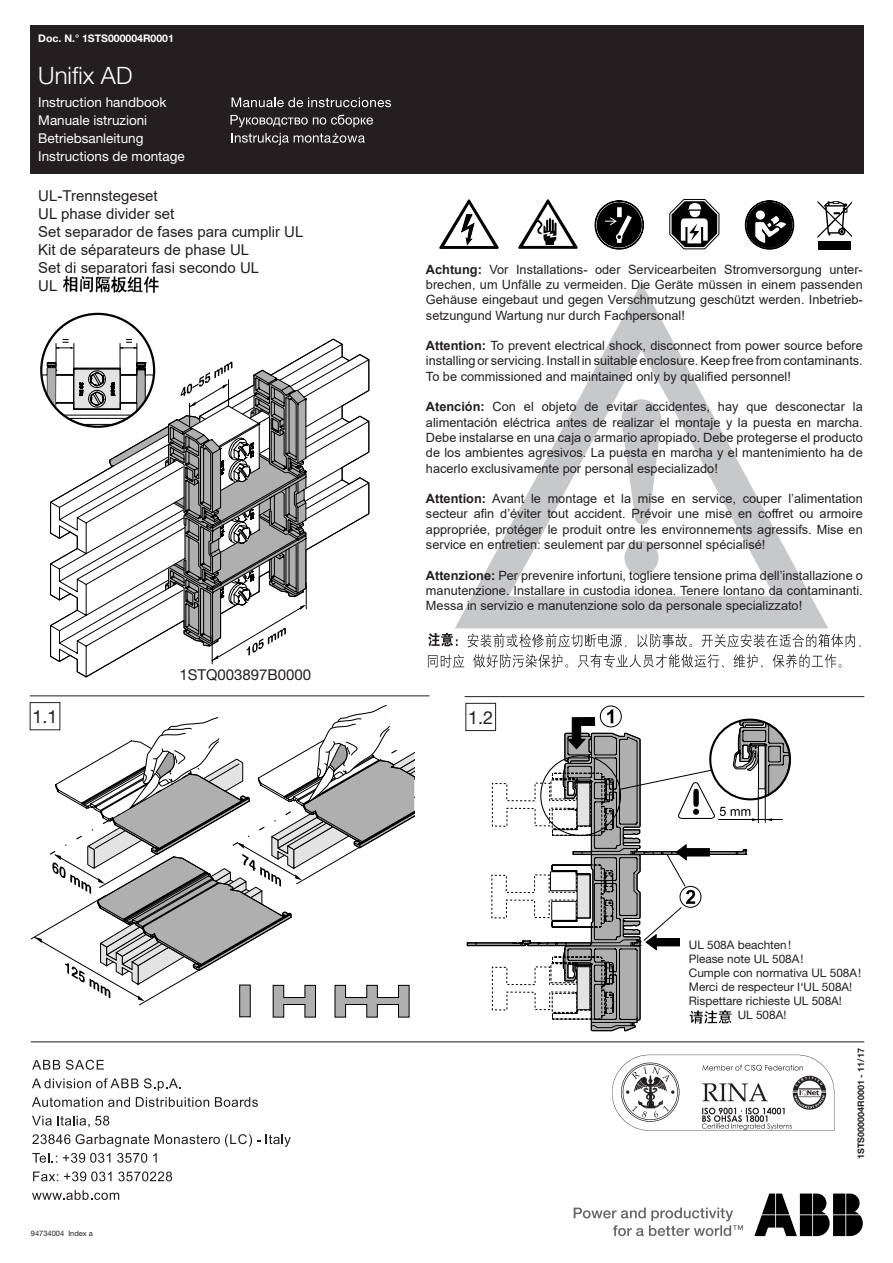
<style>
.page{position:relative;width:893px;height:1263px;background:#fff}
.page>*{position:absolute;margin:0;border:0;box-sizing:border-box;transform-origin:0 0}
.t1{font:300 24px "Helvetica Neue";color:#fff}
.t2{font:18px "Helvetica Neue";color:#231f20}
.t3{font:15px "Arial";color:#231f20}
.t4{font:15px "Helvetica Neue";color:#231f20}
.t5{font:13.5px "Helvetica Neue";color:#fff}
.t6{font:12.75px/15.3px "Arial";color:#231f20;text-align:justify}
.t7{font:11.7px "Helvetica Neue";color:#231f20}
.t8{font:700 10.5px "Helvetica Neue";color:#fff}
.t9{font:700 9px "Helvetica Neue";color:#231f20}
.t10{font:7.5px "Helvetica Neue";color:#231f20}
.s1{font-weight:700}
</style>
<div class="page">
<div style="left:600px;top:706px;width:22px;height:21px;border:1px solid #000;border-radius:50%"></div>
<svg style="left:467px;top:709px;width:323px;height:322px"></svg>
<div style="left:30px;top:26px;width:833px;height:148px;background:#231f20"></div>
<svg style="left:232px;top:97px;width:159px;height:10px"></svg>
<svg style="left:230px;top:115px;width:143px;height:12px"></svg>
<svg style="left:232px;top:133px;width:133px;height:12px"></svg>
<hr style="left:465px;top:696px;width:399px;height:1px;background:#231f20">
<hr style="left:30px;top:695px;width:399px;height:1px;background:#231f20">
<div style="left:466px;top:703px;width:30px;height:27px;background:#fff"></div>
<div style="left:465px;top:703px;width:31px;height:28px;border:1px solid #231f20"></div>
<div style="left:30px;top:702px;width:30px;height:28px;border:1px solid #231f20"></div>
<svg style="left:455px;top:283px;width:373px;height:351px"></svg>
<div style="left:624px;top:541px;width:34px;height:34px;background:#c7c8ca;border-radius:50%"></div>
<svg style="left:620px;top:399px;width:43px;height:126px"></svg>
<svg style="left:473px;top:654px;width:95px;height:14px"></svg>
<svg style="left:578px;top:654px;width:146px;height:14px"></svg>
<svg style="left:733px;top:654px;width:30px;height:14px"></svg>
<svg style="left:772px;top:654px;width:69px;height:14px"></svg>
<svg style="left:428px;top:654px;width:36px;height:14px"></svg>
<svg style="left:428px;top:633px;width:30px;height:13px"></svg>
<svg style="left:467px;top:634px;width:159px;height:13px"></svg>
<svg style="left:637px;top:633px;width:55px;height:14px"></svg>
<svg style="left:702px;top:634px;width:159px;height:13px"></svg>
<svg style="left:669px;top:199px;width:51px;height:51px"></svg>
<svg style="left:518px;top:199px;width:60px;height:50px"></svg>
<svg style="left:439px;top:199px;width:60px;height:50px"></svg>
<svg style="left:595px;top:201px;width:49px;height:48px"></svg>
<svg style="left:745px;top:201px;width:49px;height:48px"></svg>
<div style="left:818px;top:241px;width:33px;height:9px;background:#000"></div>
<svg style="left:817px;top:201px;width:35px;height:37px"></svg>
<svg style="left:41px;top:339px;width:328px;height:321px"></svg>
<img style="left:689px;top:1009px;width:45px;height:15px">
<svg style="left:34px;top:704px;width:380px;height:313px"></svg>
<img style="left:63px;top:276px;width:96px;height:17px">
<hr style="left:31px;top:1041px;width:833px;height:1px;background:#231f20">
<svg style="left:32px;top:1060px;width:28px;height:9px"></svg>
<svg style="left:66px;top:1060px;width:38px;height:10px"></svg>
<svg style="left:32px;top:1078px;width:149px;height:13px"></svg>
<svg style="left:32px;top:1097px;width:98px;height:10px"></svg>
<svg style="left:136px;top:1097px;width:73px;height:10px"></svg>
<svg style="left:215px;top:1097px;width:43px;height:10px"></svg>
<svg style="left:32px;top:1116px;width:77px;height:11px"></svg>
<svg style="left:32px;top:1134px;width:117px;height:13px"></svg>
<svg style="left:155px;top:1134px;width:105px;height:13px"></svg>
<svg style="left:266px;top:1134px;width:25px;height:13px"></svg>
<svg style="left:32px;top:1153px;width:25px;height:10px"></svg>
<svg style="left:63px;top:1153px;width:47px;height:10px"></svg>
<svg style="left:117px;top:1153px;width:30px;height:10px"></svg>
<svg style="left:153px;top:1153px;width:4px;height:9px"></svg>
<svg style="left:33px;top:1171px;width:25px;height:10px"></svg>
<svg style="left:64px;top:1171px;width:48px;height:10px"></svg>
<svg style="left:118px;top:1171px;width:54px;height:10px"></svg>
<svg style="left:32px;top:1190px;width:87px;height:10px"></svg>
<img style="left:612px;top:1054px;width:223px;height:77px">
<svg style="left:574px;top:1207px;width:169px;height:29px"></svg>
<svg style="left:754px;top:1193px;width:109px;height:43px"></svg>
<p class="t8" style="left:38px;top:32px;width:137px">Doc. N.° 1STS000004R0001</p>
<p class="t1" style="left:38px;top:60px;width:96px">Unifix AD</p>
<p class="t5" style="left:38px;top:94px;width:130px">Instruction handbook</p>
<p class="t5" style="left:38px;top:112px;width:110px">Manuale istruzioni</p>
<p class="t5" style="left:38px;top:130px;width:107px">Betriebsanleitung</p>
<p class="t5" style="left:38px;top:148px;width:148px">Instructions de montage</p>
<p class="t3" style="left:38px;top:185px;width:121px">UL-Trennstegeset</p>
<p class="t3" style="left:38px;top:203px;width:138px">UL phase divider set</p>
<p class="t3" style="left:38px;top:221px;width:267px">Set separador de fases para cumplir UL</p>
<p class="t3" style="left:38px;top:239px;width:212px">Kit de séparateurs de phase UL</p>
<p class="t3" style="left:38px;top:257px;width:222px">Set di separatori fasi secondo UL</p>
<p class="t3" style="left:38px;top:275px;width:21px">UL</p>
<p class="t4" style="left:179px;top:666px;width:133px">1STQ003897B0000</p>
<p class="t6" style="left:426px;top:261px;width:438px"><span class="s1">Achtung:</span> Vor Installations- oder Servicearbeiten Stromversorgung unter&shy;brechen, um Unfälle zu vermeiden. Die Geräte müssen in einem passenden Gehäuse eingebaut und gegen Verschmutzung geschützt werden. Inbetrieb&shy;setzungund Wartung nur durch Fachpersonal!</p>
<p class="t6" style="left:426px;top:338px;width:438px"><span class="s1">Attention:</span> To prevent electrical shock, disconnect from power source before installing or servicing. Install in suitable enclosure. Keep free from contaminants.<br>To be commissioned and maintained only by qualified personnel!</p>
<p class="t6" style="left:426px;top:399px;width:438px"><span class="s1">Atención:</span> Con el objeto de evitar accidentes, hay que desconectar la alimentación eléctrica antes de realizar el montaje y la puesta en marcha.<br>Debe instalarse en una caja o armario apropiado. Debe protegerse el producto de los ambientes agresivos. La puesta en marcha y el mantenimiento ha de hacerlo exclusivamente por personal especializado!</p>
<p class="t6" style="left:426px;top:491px;width:438px"><span class="s1">Attention:</span> Avant le montage et la mise en service, couper l’alimentation secteur afin d’éviter tout accident. Prévoir une mise en coffret ou armoire appropriée, protéger le produit ontre les environnements agressifs. Mise en service en entretien: seulement par du personnel spécialisé!</p>
<p class="t6" style="left:426px;top:567px;width:438px"><span class="s1">Attenzione:</span> Per prevenire infortuni, togliere tensione prima dell’installazione o manutenzione. Installare in custodia idonea. Tenere lontano da contaminanti.<br>Messa in servizio e manutenzione solo da personale specializzato!</p>
<p class="t2" style="left:33px;top:706px;width:27px">1.1</p>
<p class="t2" style="left:468px;top:707px;width:27px">1.2</p>
<p class="t10" style="left:31px;top:1229px;width:64px">94734004 Index a</p>
<p class="t7" style="left:689px;top:938px;width:104px">UL 508A beachten!</p>
<p class="t7" style="left:689px;top:952px;width:116px">Please note UL 508A!</p>
<p class="t7" style="left:689px;top:966px;width:174px">Cumple con normativa UL 508A!</p>
<p class="t7" style="left:689px;top:980px;width:165px">Merci de respecteur I‘UL 508A!</p>
<p class="t7" style="left:689px;top:994px;width:155px">Rispettare richieste UL 508A!</p>
<p class="t7" style="left:738px;top:1008px;width:50px">UL 508A!</p>
<p class="t9" style="left:855px;top:1159px;width:112px;rotate:-90deg">1STS000004R0001 - 11/17</p>
</div>
